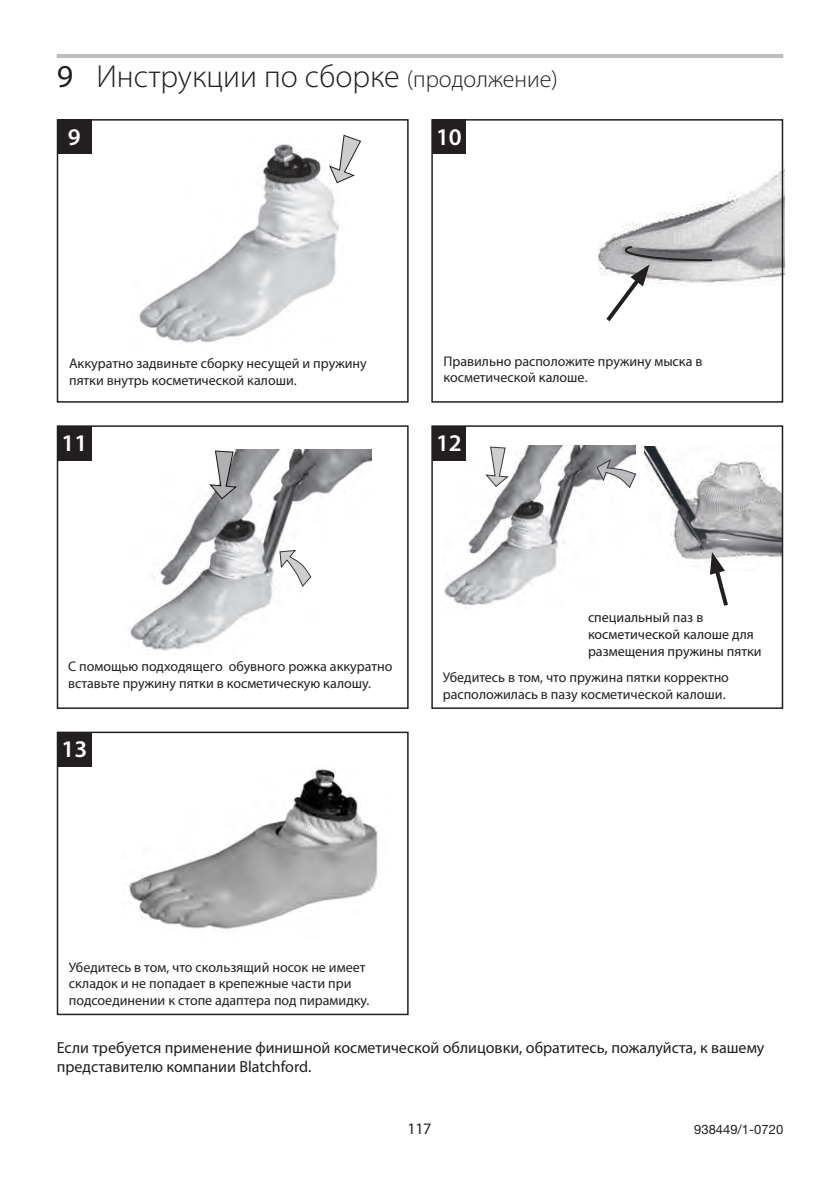
<style>
.page{position:relative;width:840px;height:1191px;background:#fff}
.page>*{position:absolute;margin:0;border:0;box-sizing:border-box;transform-origin:0 0}
.MG-Head1_Manual_Numb{font:300 32px "Myriad Pro";color:#231f20}
.MG-Assembly_Box_Numb{font:600 24px "Myriad Pro";color:#fff}
.MG-Label_L{font:16px/19.2px "Myriad Pro";color:#211d1e}
.t1{font:16px "Myriad Pro";color:#231f20}
.MG-Box_Text_L{font:14px/16.8px "Myriad Pro";color:#231f20}
.MG-Label_L-2{font:14px/16.8px "Myriad Pro";color:#211d1e}
.t2{font:13px "Helvetica Neue";color:#231f20}
.s1{font-weight:400}
.s2{font-size:24px}
</style>
<div class="page">
<img style="left:442px;top:446px;width:193px;height:162px">
<svg style="left:484px;top:446px;width:25px;height:41px"></svg>
<svg style="left:595px;top:458px;width:40px;height:33px"></svg>
<img style="left:644px;top:446px;width:135px;height:114px">
<img style="left:127px;top:449px;width:244px;height:202px">
<svg style="left:279px;top:549px;width:32px;height:38px"></svg>
<img style="left:598px;top:139px;width:185px;height:173px">
<img style="left:139px;top:144px;width:200px;height:199px">
<svg style="left:328px;top:135px;width:33px;height:49px"></svg>
<svg style="left:208px;top:450px;width:30px;height:50px"></svg>
<img style="left:129px;top:769px;width:249px;height:160px">
<div style="left:57px;top:119px;width:351px;height:284px;border:2px solid #231f20"></div>
<div style="left:58px;top:120px;width:33px;height:34px;background:#231f20"></div>
<div style="left:431px;top:119px;width:351px;height:284px;border:2px solid #231f20"></div>
<div style="left:432px;top:120px;width:34px;height:34px;background:#231f20"></div>
<div style="left:57px;top:425px;width:351px;height:284px;border:2px solid #231f20"></div>
<div style="left:58px;top:426px;width:33px;height:34px;background:#231f20"></div>
<div style="left:431px;top:425px;width:351px;height:284px;border:2px solid #231f20"></div>
<div style="left:432px;top:426px;width:34px;height:34px;background:#231f20"></div>
<div style="left:57px;top:731px;width:351px;height:284px;border:2px solid #231f20"></div>
<div style="left:58px;top:732px;width:33px;height:34px;background:#231f20"></div>
<hr style="left:57px;top:54px;width:725px;height:4px;background:#bcbdc0">
<svg style="left:709px;top:552px;width:21px;height:54px"></svg>
<svg style="left:602px;top:245px;width:111px;height:77px"></svg>
<h1 class="MG-Head1_Manual_Numb" style="left:57px;top:57px;width:502px"><span class="s1">9</span> Инструкции по сборке <span class="s2">(продолжение)</span></h1>
<p class="MG-Assembly_Box_Numb" style="left:68px;top:121px;width:14px">9</p>
<p class="MG-Assembly_Box_Numb" style="left:436px;top:121px;width:27px">10</p>
<p class="MG-Box_Text_L" style="left:69px;top:354px;width:299px">Аккуратно задвиньте сборку несущей и пружину пятки внутрь косметической калоши.</p>
<p class="MG-Box_Text_L" style="left:443px;top:352px;width:260px">Правильно расположите пружину мыска в косметической калоше.</p>
<p class="MG-Assembly_Box_Numb" style="left:61px;top:428px;width:27px">11</p>
<p class="MG-Assembly_Box_Numb" style="left:436px;top:428px;width:27px">12</p>
<p class="MG-Label_L-2" style="left:587px;top:609px;width:175px">специальный паз в косметической калоше для размещения пружины пятки</p>
<p class="MG-Box_Text_L" style="left:68px;top:658px;width:325px">С помощью подходящего обувного рожка аккуратно вставьте пружину пятки в косметическую калошу.</p>
<p class="MG-Assembly_Box_Numb" style="left:61px;top:734px;width:27px">13</p>
<p class="MG-Box_Text_L" style="left:442px;top:669px;width:288px">Убедитесь в том, что пружина пятки корректно расположилась в пазу косметической калоши.</p>
<p class="MG-Box_Text_L" style="left:69px;top:958px;width:302px">Убедитесь в том, что скользящий носок не имеет складок и не попадает в крепежные части при подсоединении к стопе адаптера под пирамидку.</p>
<p class="MG-Label_L" style="left:57px;top:1037px;width:708px">Если требуется применение финишной косметической облицовки, обратитесь, пожалуйста, к вашему представителю компании Blatchford.</p>
<p class="t1" style="left:407px;top:1118px;width:25px">117</p>
<p class="t2" style="left:693px;top:1121px;width:90px">938449/1-0720</p>
</div>
